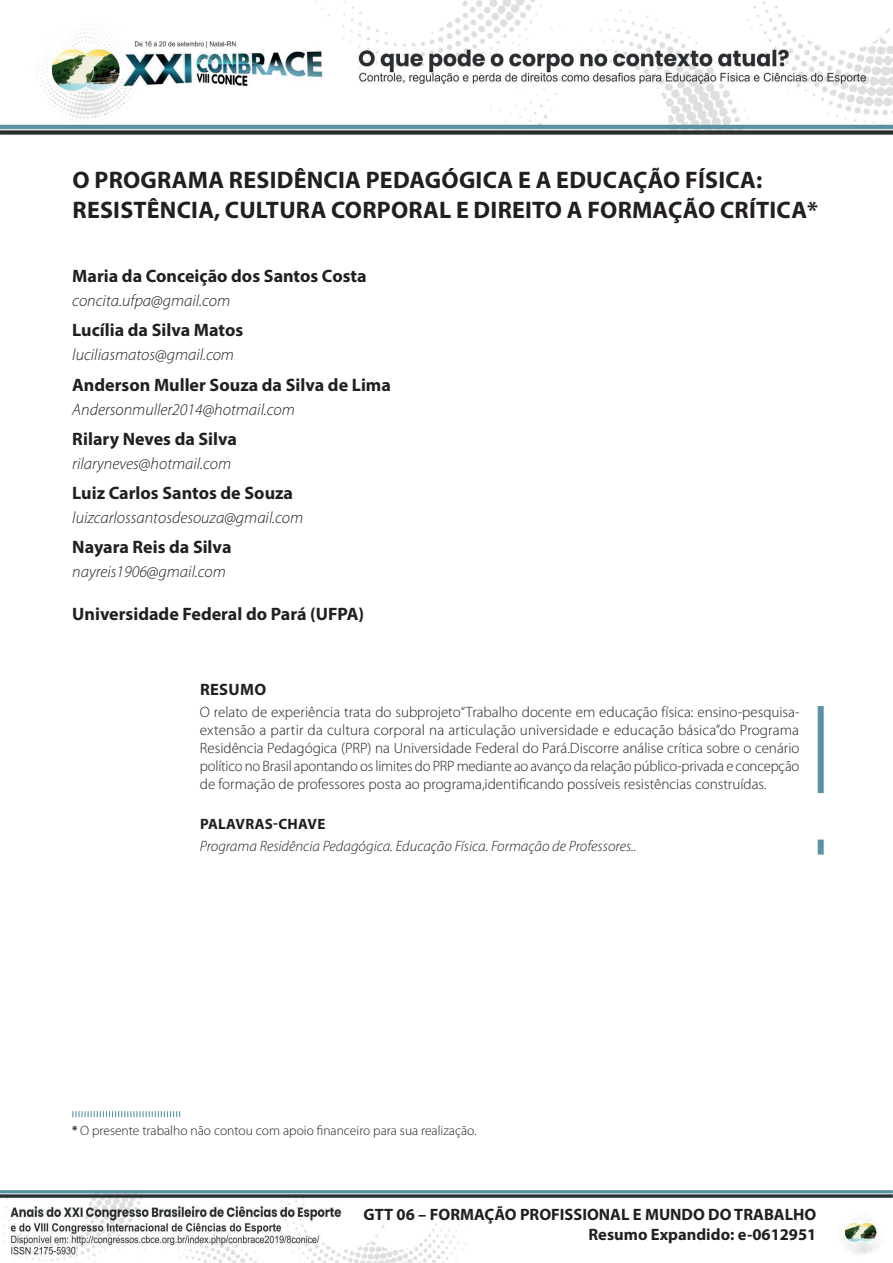
<style>
.page{position:relative;width:893px;height:1263px;background:#fff}
.page>*{position:absolute;margin:0;border:0;box-sizing:border-box;transform-origin:0 0}
.t1{font:700 24px/30px "Myriad Pro";letter-spacing:.01em;color:#231f20}
.t2{font:700 18px "Myriad Pro";color:#231f20}
.t3{font:italic 300 16.5px "Myriad Pro";color:#231f20}
.t4{font:700 16.5px/19.8px "Myriad Pro";color:#231f20;text-align:right}
.t5{font:300 15px/18px "Myriad Pro";color:#231f20;text-align:justify}
.t6{font:italic 300 15px "Myriad Pro";color:#231f20}
.t7{font:700 15px "Myriad Pro";letter-spacing:.02em;color:#231f20}
.t8{font:300 13.5px "Myriad Pro";color:#231f20}
.s1{font-weight:700;font-size:12px}
</style>
<div class="page">
<img style="left:0;top:0;width:893px;height:134px">
<img style="left:0;top:1190px;width:893px;height:73px">
<div style="left:818px;top:706px;width:6px;height:87px;background:#5c93a4"></div>
<div style="left:818px;top:839px;width:6px;height:15px;background:#5c93a4"></div>
<svg style="left:72px;top:1111px;width:108px;height:6px"></svg>
<h1 class="t1" style="left:73px;top:164px;width:747px">O PROGRAMA RESIDÊNCIA PEDAGÓGICA E A EDUCAÇÃO FÍSICA:<br>RESISTÊNCIA, CULTURA CORPORAL E DIREITO A FORMAÇÃO CRÍTICA*</h1>
<p class="t2" style="left:72px;top:264px;width:296px">Maria da Conceição dos Santos Costa</p>
<p class="t3" style="left:72px;top:291px;width:159px">concita.ufpa@gmail.com</p>
<p class="t2" style="left:72px;top:319px;width:172px">Lucília da Silva Matos</p>
<p class="t3" style="left:72px;top:345px;width:163px">luciliasmatos@gmail.com</p>
<p class="t2" style="left:72px;top:373px;width:320px">Anderson Muller Souza da Silva de Lima</p>
<p class="t3" style="left:72px;top:399px;width:224px">Andersonmuller2014@hotmail.com</p>
<p class="t2" style="left:72px;top:427px;width:166px">Rilary Neves da Silva</p>
<p class="t3" style="left:72px;top:453px;width:160px">rilaryneves@hotmail.com</p>
<p class="t2" style="left:72px;top:481px;width:222px">Luiz Carlos Santos de Souza</p>
<p class="t3" style="left:72px;top:507px;width:232px">luizcarlossantosdesouza@gmail.com</p>
<p class="t2" style="left:72px;top:535px;width:161px">Nayara Reis da Silva</p>
<p class="t3" style="left:72px;top:562px;width:155px">nayreis1906@gmail.com</p>
<p class="t2" style="left:72px;top:602px;width:293px">Universidade Federal do Pará (UFPA)</p>
<p class="t4" style="left:200px;top:679px;width:68px">RESUMO</p>
<p class="t5" style="left:200px;top:703px;width:601px">O relato de experiência trata do subprojeto“Trabalho docente em educação física: ensino-pesquisa&shy;extensão a partir da cultura corporal na articulação universidade e educação básica”do Programa Residência Pedagógica (PRP) na Universidade Federal do Pará.Discorre análise crítica sobre o cenário político no Brasil apontando os limites do PRP mediante ao avanço da relação público-privada e concepção de formação de professores posta ao programa,identificando possíveis resistências construídas.</p>
<p class="t7" style="left:200px;top:814px;width:127px">PALAVRAS-CHAVE</p>
<p class="t6" style="left:200px;top:837px;width:438px">Programa Residência Pedagógica. Educação Física. Formação de Professores..</p>
<p class="t8" style="left:72px;top:1123px;width:406px"><span class="s1">*</span> O presente trabalho não contou com apoio financeiro para sua realização.</p>
<p class="t4" style="left:364px;top:1204px;width:454px">GTT 06 – FORMAÇÃO PROFISSIONAL E MUNDO DO TRABALHO<br>Resumo Expandido: e-0612951</p>
</div>
